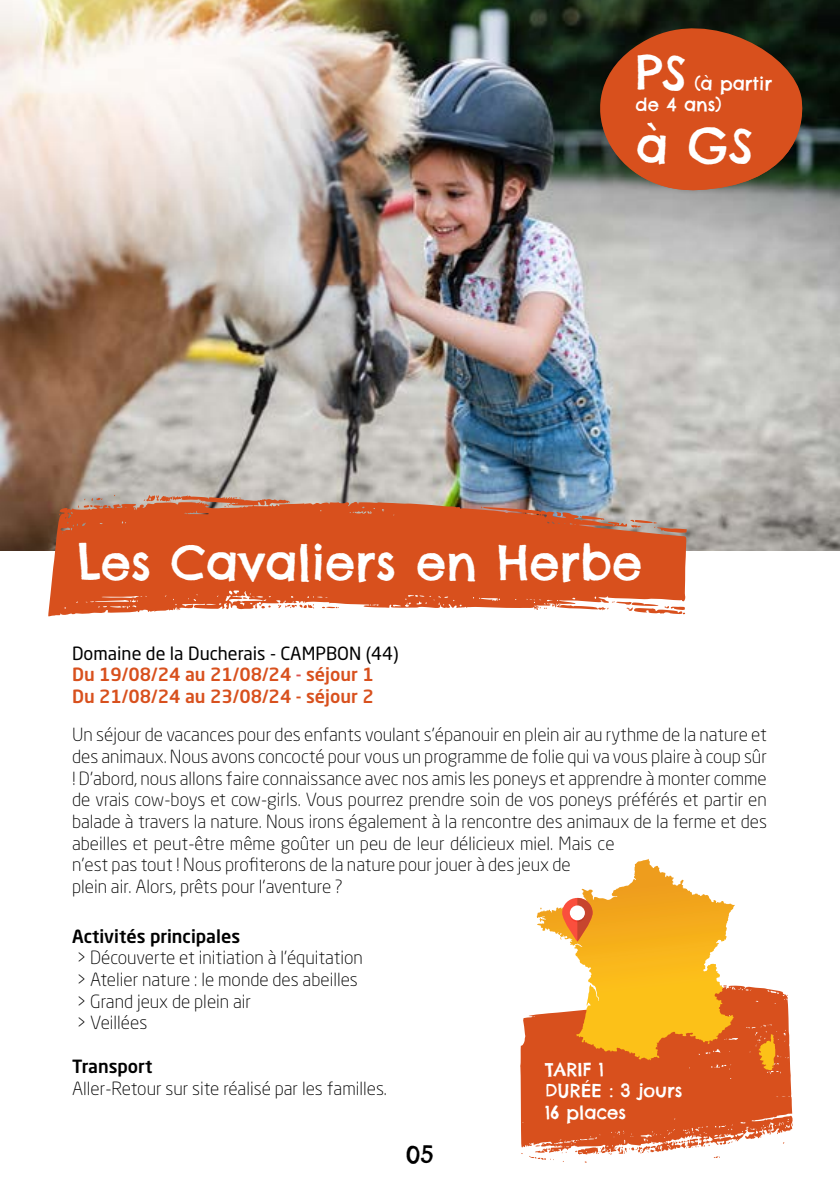
<style>
.page{position:relative;width:840px;height:1191px;background:#fff}
.page>*{position:absolute;margin:0;border:0;box-sizing:border-box;transform-origin:0 0}
.t1{font:48px "Chelsea Market";color:#fff}
.t2{font:24px "Chelsea Market";color:#000}
.t3{font:300 18px/21.6px "Neo Sans Std";color:#000}
.t4{font:500 18px/21.6px "Neo Sans Std";color:#d8501d}
.t5{font:18px/21.6px "Chelsea Market";color:#fff}
.t6{font:500 18px "Neo Sans Std";color:#000}
.s1{font-weight:400;color:#000}
.s2{color:#dc504f}
</style>
<div class="page">
<svg style="left:520px;top:985px;width:272px;height:168px;background:#e37935"></svg>
<svg style="left:719px;top:1139px;width:16px;height:6px"></svg>
<svg style="left:672px;top:1138px;width:37px;height:10px"></svg>
<svg style="left:574px;top:1147px;width:26px;height:7px"></svg>
<svg style="left:608px;top:1143px;width:46px;height:11px"></svg>
<svg style="left:529px;top:1145px;width:25px;height:15px"></svg>
<img style="left:0;top:0;width:839px;height:550px">
<svg style="left:48px;top:495px;width:638px;height:121px;background:#d4643a"></svg>
<svg style="left:555px;top:512px;width:5px;height:4px"></svg>
<svg style="left:579px;top:515px;width:107px;height:18px;background:#bc8e7a"></svg>
<svg style="left:224px;top:497px;width:16px;height:11px"></svg>
<svg style="left:143px;top:495px;width:30px;height:6px"></svg>
<svg style="left:78px;top:497px;width:24px;height:11px"></svg>
<svg style="left:556px;top:601px;width:128px;height:13px"></svg>
<svg style="left:538px;top:606px;width:8px;height:3px"></svg>
<svg style="left:321px;top:606px;width:17px;height:2px"></svg>
<svg style="left:278px;top:604px;width:36px;height:4px"></svg>
<svg style="left:261px;top:605px;width:10px;height:3px"></svg>
<svg style="left:242px;top:597px;width:6px;height:2px"></svg>
<svg style="left:592px;top:962px;width:5px;height:11px"></svg>
<svg style="left:758px;top:1034px;width:12px;height:30px"></svg>
<svg style="left:562px;top:898px;width:30px;height:43px"></svg>
<svg style="left:566px;top:859px;width:81px;height:93px"></svg>
<div style="left:569px;top:905px;width:15px;height:15px;background:#fff;border-radius:50%"></div>
<svg style="left:558px;top:6px;width:247px;height:188px;background:#283429"></svg>
<svg style="left:599px;top:28px;width:202px;height:162px;background:#b24a20"></svg>
<h1 class="t1" style="left:635px;top:42px;width:53px">PS</h1>
<p class="t5" style="left:635px;top:72px;width:138px;text-indent:59px">(à partir de 4 ans)</p>
<h1 class="t1" style="left:635px;top:115px;width:119px">à GS</h1>
<h1 class="t1" style="left:77px;top:531px;width:566px">Les Cavaliers en Herbe</h1>
<p class="t4" style="left:72px;top:642px;width:328px"><span class="s1">Domaine de la Ducherais - CAMPBON (44)<br></span>Du 19/08/24 au 21/08/24 <span class="s2">-</span> séjour 1<br>Du 21/08/24 au 23/08/24 - séjour 2</p>
<p class="t3" style="left:72px;top:724px;width:696px">Un séjour de vacances pour des enfants voulant s’épanouir en plein air au rythme de la nature et des animaux. Nous avons concocté pour vous un programme de folie qui va vous plaire à coup sûr ! D’abord, nous allons faire connaissance avec nos amis les poneys et apprendre à monter comme de vrais cow-boys et cow-girls. Vous pourrez prendre soin de vos poneys préférés et partir en balade à travers la nature. Nous irons également à la rencontre des animaux de la ferme et des abeilles et peut-être même goûter un peu de leur délicieux miel. Mais ce<br>n’est pas tout ! Nous profiterons de la nature pour jouer à des jeux de<br>plein air. Alors, prêts pour l’aventure ?</p>
<p class="t6" style="left:72px;top:924px;width:169px">Activités principales</p>
<p class="t3" style="left:76px;top:946px;width:288px">&gt; Découverte et initiation à l’équitation &gt; Atelier nature : le monde des abeilles &gt; Grand jeux de plein air<br>&gt; Veillées</p>
<p class="t6" style="left:72px;top:1055px;width:82px">Transport</p>
<p class="t3" style="left:72px;top:1077px;width:316px">Aller-Retour sur site réalisé par les familles.</p>
<p class="t5" style="left:545px;top:1058px;width:139px">TARIF 1<br>DURÉE : 3 jours<br>16 places</p>
<h2 class="t2" style="left:406px;top:1138px;width:30px">05</h2>
</div>
